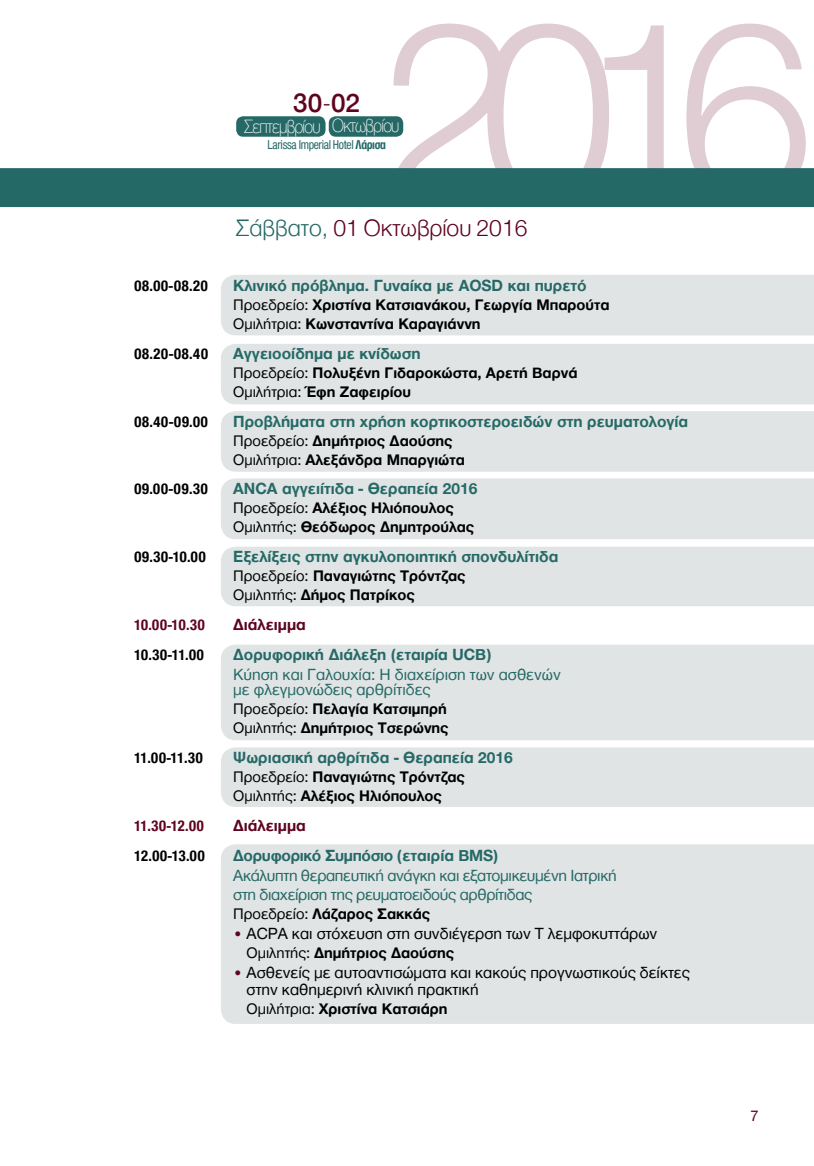
<style>
.page{position:relative;width:814px;height:1166px;background:#fff}
.page>*{position:absolute;margin:0;border:0;box-sizing:border-box;transform-origin:0 0}
.t1{font:500 28px "Helvetica Neue Greek";color:#5e041f}
.t2{font:300 24.5px "Helvetica Neue Greek";color:#5e041f}
.t3{font:200 19.78px "Helvetica Neue Greek";letter-spacing:-.04em;color:#fff;scale:.87 1}
.t4{font:700 16.62px "Helvetica Neue Greek";color:#256967}
.t5{font:16.62px/17.5px "Helvetica Neue Greek";color:#000}
.t6{font:16.62px/19.9px "Helvetica Neue Greek";letter-spacing:-.02em;color:#256967}
.t7{font:16.62px/15.8px "Helvetica Neue Greek";color:#256967}
.t8{font:700 16.62px "Helvetica Neue Greek";letter-spacing:-.02em;color:#256967}
.t9{font:700 16.62px "Helvetica Neue Greek";color:#5e041f}
.t10{font:700 15.75px/18.9px "Helvetica Neue Greek";color:#000}
.t11{font:700 condensed 15.75px "Helvetica Neue Greek";letter-spacing:.01em;color:#000}
.t12{font:700 condensed 15.75px "Helvetica Neue Greek";letter-spacing:-.02em;color:#5e041f}
.t13{font:15.75px "Helvetica Neue Greek";color:#5e041f}
.t14{font:condensed 13.3px "Helvetica Neue Greek";letter-spacing:-.025em;color:#256967;scale:.95 1}
.s1{font-weight:300;font-stretch:condensed}
.s2{font-weight:700}
.s3{color:#256967}
.s4{font-weight:400}
.s5{font-size:15.75px;color:#5e041f}
</style>
<div class="page">
<svg style="left:393px;top:24px;width:412px;height:144px"></svg>
<div style="left:221px;top:275px;width:593px;height:60px;background:#e0e4e4"></div>
<div style="left:221px;top:344px;width:593px;height:60px;background:#e0e4e4"></div>
<div style="left:221px;top:411px;width:593px;height:61px;background:#e0e4e4"></div>
<div style="left:221px;top:478px;width:593px;height:61px;background:#e0e4e4"></div>
<div style="left:221px;top:547px;width:593px;height:59px;background:#e0e4e4"></div>
<div style="left:221px;top:644px;width:593px;height:96px;background:#e0e4e4"></div>
<div style="left:221px;top:747px;width:593px;height:60px;background:#e0e4e4"></div>
<div style="left:221px;top:844px;width:593px;height:180px;background:#e0e4e4"></div>
<div style="left:0;top:168px;width:814px;height:39px;background:#256967"></div>
<div style="left:236px;top:116px;width:89px;height:21px;background:#256967;border-radius:7px"></div>
<div style="left:329px;top:116px;width:74px;height:21px;background:#256967;border-radius:7px"></div>
<h1 class="t1" style="left:293px;top:87px;width:68px">30<span class="s1">-</span>02</h1>
<p class="t3" style="left:245px;top:115px;width:179px">Σεπτεμβρίου Οκτωβρίου</p>
<p class="t14" style="left:267px;top:138px;width:126px">Larissa Imperial Hotel <span class="s2">Λάρισα</span></p>
<h2 class="t2" style="left:236px;top:215px;width:293px"><span class="s3">Σάββατο,</span> 01 Οκτωβρίου 2016</h2>
<p class="t11" style="left:134px;top:278px;width:76px">08.00-08.20</p>
<p class="t4" style="left:233px;top:277px;width:355px">Κλινικό πρόβλημα. Γυναίκα με AOSD και πυρετό</p>
<p class="t10" style="left:233px;top:296px;width:378px"><span class="s4">Προεδρείο:</span> Χριστίνα Κατσιανάκου, Γεωργία Μπαρούτα<br><span class="s4">Ομιλήτρια:</span> Κωνσταντίνα Καραγιάννη</p>
<p class="t11" style="left:134px;top:345px;width:76px">08.20-08.40</p>
<p class="t4" style="left:233px;top:345px;width:189px">Αγγειοοίδημα με κνίδωση</p>
<p class="t10" style="left:233px;top:363px;width:345px"><span class="s4">Προεδρείο:</span> Πολυξένη Γιδαροκώστα, Αρετή Βαρνά<br><span class="s4">Ομιλήτρια:</span> Έφη Ζαφειρίου</p>
<p class="t11" style="left:134px;top:413px;width:76px">08.40-09.00</p>
<p class="t4" style="left:233px;top:412px;width:456px">Προβλήματα στη χρήση κορτικοστεροειδών στη ρευματολογία</p>
<p class="t10" style="left:233px;top:431px;width:233px"><span class="s4">Προεδρείο:</span> Δημήτριος Δαούσης<br><span class="s4">Ομιλήτρια:</span> Αλεξάνδρα Μπαργιώτα</p>
<p class="t11" style="left:134px;top:481px;width:75px">09.00-09.30</p>
<p class="t4" style="left:233px;top:480px;width:246px">ANCA αγγειίτιδα - Θεραπεία 2016</p>
<p class="t10" style="left:233px;top:499px;width:242px"><span class="s4">Προεδρείο:</span> Αλέξιος Ηλιόπουλος<br><span class="s4">Ομιλητής:</span> Θεόδωρος Δημητρούλας</p>
<p class="t11" style="left:134px;top:548px;width:73px">09.30-10.00</p>
<p class="t4" style="left:233px;top:548px;width:326px">Εξελίξεις στην αγκυλοποιητική σπονδυλίτιδα</p>
<p class="t10" style="left:233px;top:566px;width:234px"><span class="s4">Προεδρείο:</span> Παναγιώτης Τρόντζας<br><span class="s4">Ομιλητής:</span> Δήμος Πατρίκος</p>
<p class="t12" style="left:134px;top:616px;width:72px">10.00-10.30</p>
<p class="t9" style="left:233px;top:615px;width:74px">Διάλειμμα</p>
<p class="t11" style="left:134px;top:646px;width:71px">10.30-11.00</p>
<p class="t4" style="left:233px;top:645px;width:259px">Δορυφορική Διάλεξη (εταιρία UCB)</p>
<p class="t7" style="left:233px;top:666px;width:329px">Κύηση και Γαλουχία: Η διαχείριση των ασθενών με φλεγμονώδεις αρθρίτιδες</p>
<p class="t10" style="left:233px;top:699px;width:217px"><span class="s4">Προεδρείο:</span> Πελαγία Κατσιμπρή<br><span class="s4">Ομιλητής:</span> Δημήτριος Τσερώνης</p>
<p class="t11" style="left:134px;top:749px;width:70px">11.00-11.30</p>
<p class="t4" style="left:233px;top:749px;width:281px">Ψωριασική αρθρίτιδα - Θεραπεία 2016</p>
<p class="t10" style="left:233px;top:767px;width:233px"><span class="s4">Προεδρείο:</span> Παναγιώτης Τρόντζας<br><span class="s4">Ομιλητής:</span> Αλέξιος Ηλιόπουλος</p>
<p class="t12" style="left:134px;top:817px;width:72px">11.30-12.00</p>
<p class="t9" style="left:233px;top:816px;width:74px">Διάλειμμα</p>
<p class="t11" style="left:134px;top:847px;width:72px">12.00-13.00</p>
<p class="t8" style="left:233px;top:846px;width:266px">Δορυφορικό Συμπόσιο (εταιρία BMS)</p>
<p class="t6" style="left:233px;top:865px;width:385px">Ακάλυπτη θεραπευτική ανάγκη και εξατομικευμένη Ιατρική στη διαχείριση της ρευματοειδούς αρθρίτιδας</p>
<p class="t10" style="left:233px;top:905px;width:198px"><span class="s4">Προεδρείο:</span> Λάζαρος Σακκάς</p>
<p class="t5" style="left:233px;top:925px;width:425px"><span class="s5">•</span> ACPA και στόχευση στη συνδιέγερση των Τ λεμφοκυττάρων</p>
<p class="t10" style="left:246px;top:943px;width:209px"><span class="s4">Ομιλητής:</span> Δημήτριος Δαούσης</p>
<p class="t5" style="left:246px;top:963px;width:445px;text-indent:-13px"><span class="s5">•</span> Ασθενείς με αυτοαντισώματα και κακούς προγνωστικούς δείκτες στην καθημερινή κλινική πρακτική</p>
<p class="t10" style="left:246px;top:999px;width:202px"><span class="s4">Ομιλήτρια:</span> Χριστίνα Κατσιάρη</p>
<p class="t13" style="left:750px;top:1107px;width:10px">7</p>
</div>
